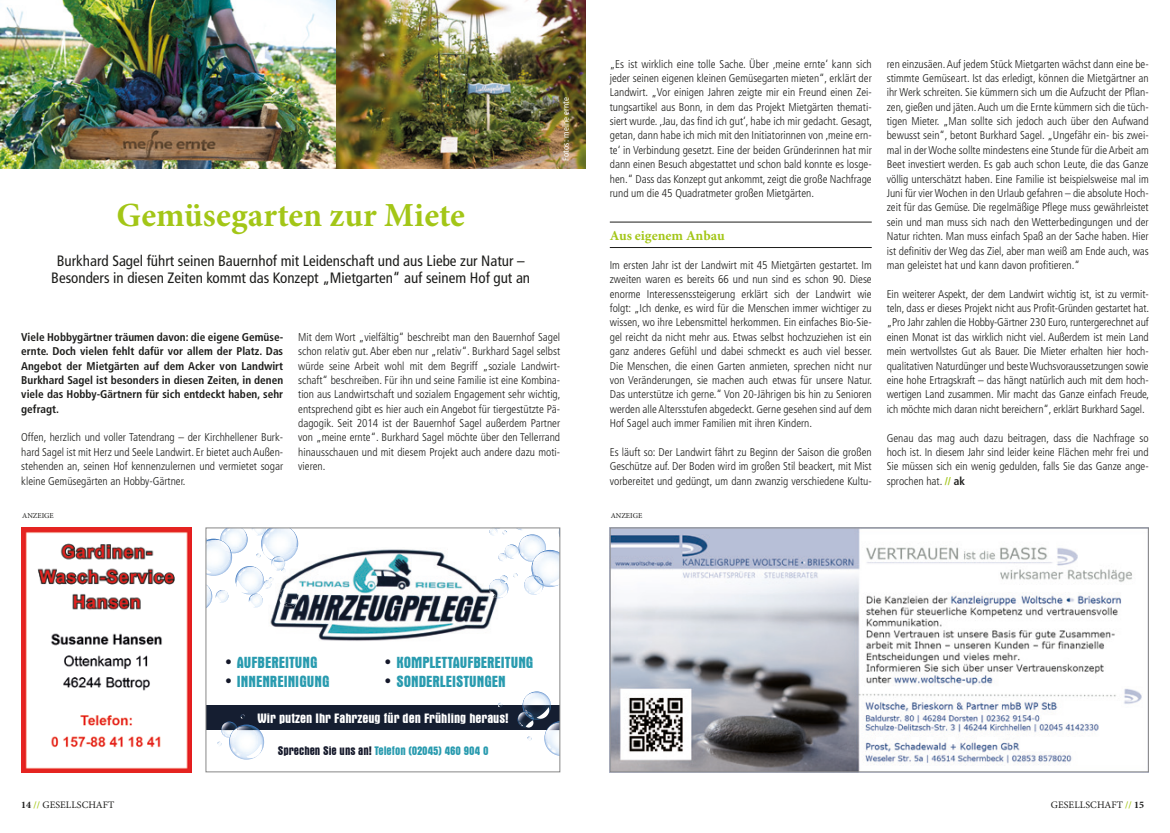
<style>
.page{position:relative;width:1170px;height:833px;background:#fff}
.page>*{position:absolute;margin:0;border:0;box-sizing:border-box;transform-origin:0 0}
.t1{font:700 33.75px "Minion Pro";color:#a3c617}
.t2{font:700 condensed 16.25px "Aurora BT";color:#299baf}
.t3{font:condensed 15px/17.5px "Frutiger";color:#1d1d1b;text-align:center}
.t4{font:700 condensed 13.75px "Aurora BT";color:#fff;scale:1.04 1}
.t5{font:700 13.75px "Minion Pro";letter-spacing:-.005em;color:#a3c617}
.t6{font:700 condensed 12.5px "Aurora BT";color:#299baf}
.t7{font:300 condensed 11.25px/14.4px "Frutiger";color:#1d1d1b;text-align:justify}
.t8{font:700 condensed 11.25px/14.4px "Frutiger";color:#1d1d1b;text-align:justify}
.t9{font:10px "Minion Pro";letter-spacing:.01em;color:#1d1d1b}
.t10{font:condensed 8.75px "Frutiger";letter-spacing:.015em;color:#fff}
.t11{font:7.5px "Minion Pro";color:#1d1d1b}
.s1{font-weight:700;color:#a3c617}
.s2{font-weight:700}
.s3{color:#131729}
</style>
<div class="page">
<img style="left:0;top:0;width:337px;height:168px">
<img style="left:337px;top:0;width:248px;height:168px">
<hr style="left:609px;top:222px;width:262px;height:1px;background:#1d1d1b">
<hr style="left:609px;top:247px;width:262px;height:1px;background:#1d1d1b">
<img style="left:526px;top:534px;width:20px;height:16px">
<img style="left:519px;top:536px;width:23px;height:9px">
<svg style="left:489px;top:529px;width:18px;height:6px"></svg>
<img style="left:531px;top:550px;width:27px;height:37px">
<img style="left:532px;top:552px;width:26px;height:29px">
<svg style="left:550px;top:570px;width:8px;height:15px"></svg>
<svg style="left:525px;top:573px;width:19px;height:21px"></svg>
<img style="left:287px;top:529px;width:11px;height:18px">
<img style="left:270px;top:549px;width:230px;height:92px">
<img style="left:489px;top:579px;width:11px;height:19px">
<img style="left:489px;top:580px;width:1px;height:15px">
<svg style="left:490px;top:573px;width:27px;height:24px"></svg>
<svg style="left:498px;top:545px;width:47px;height:17px"></svg>
<img style="left:287px;top:587px;width:11px;height:20px">
<img style="left:287px;top:588px;width:11px;height:15px">
<img style="left:287px;top:547px;width:11px;height:14px">
<img style="left:287px;top:547px;width:8px;height:8px">
<svg style="left:208px;top:529px;width:79px;height:78px"></svg>
<div style="left:206px;top:705px;width:354px;height:25px;background:#151e31"></div>
<img style="left:522px;top:691px;width:29px;height:16px">
<img style="left:523px;top:693px;width:23px;height:14px">
<img style="left:221px;top:722px;width:14px;height:5px">
<img style="left:239px;top:734px;width:25px;height:25px">
<img style="left:240px;top:724px;width:15px;height:3px">
<img style="left:238px;top:726px;width:15px;height:1px">
<img style="left:544px;top:734px;width:14px;height:22px">
<img style="left:545px;top:730px;width:13px;height:20px">
<svg style="left:518px;top:707px;width:40px;height:23px"></svg>
<svg style="left:546px;top:743px;width:10px;height:10px"></svg>
<svg style="left:498px;top:703px;width:4px;height:4px"></svg>
<svg style="left:217px;top:727px;width:45px;height:31px"></svg>
<div style="left:206px;top:527px;width:354px;height:245px;border:1px solid #878787"></div>
<img style="left:21px;top:527px;width:170px;height:245px">
<img style="left:611px;top:529px;width:531px;height:241px">
<div style="left:609px;top:527px;width:539px;height:245px;border:1px solid #878787"></div>
<h1 class="t1" style="left:116px;top:191px;width:350px">Gemüsegarten zur Miete</h1>
<h3 class="t3" style="left:51px;top:252px;width:480px">Burkhard Sagel führt seinen Bauernhof mit Leidenschaft und aus Liebe zur Natur –<br>Besonders in diesen Zeiten kommt das Konzept „Mietgarten“ auf seinem Hof gut an</h3>
<p class="t10" style="left:560px;top:161px;width:66px;rotate:-90deg">Fotos: meine ernte</p>
<p class="t8" style="left:21px;top:330px;width:263px">Viele Hobbygärtner träumen davon: die eigene Gemüse&shy;ernte. Doch vielen fehlt dafür vor allem der Platz. Das Angebot der Mietgärten auf dem Acker von Landwirt Burkhard Sagel ist besonders in diesen Zeiten, in denen viele das Hobby-Gärtnern für sich entdeckt haben, sehr gefragt.</p>
<p class="t7" style="left:21px;top:430px;width:263px">Offen, herzlich und voller Tatendrang – der Kirchhellener Burk&shy;hard Sagel ist mit Herz und Seele Landwirt. Er bietet auch Außen&shy;stehenden an, seinen Hof kennenzulernen und vermietet sogar kleine Gemüsegärten an Hobby-Gärtner.</p>
<p class="t7" style="left:298px;top:330px;width:264px">Mit dem Wort „vielfältig“ beschreibt man den Bauernhof Sagel schon relativ gut. Aber eben nur „relativ“. Burkhard Sagel selbst würde seine Arbeit wohl mit dem Begriff „soziale Landwirt&shy;schaft“ beschreiben. Für ihn und seine Familie ist eine Kombina&shy;tion aus Landwirtschaft und sozialem Engagement sehr wichtig, entsprechend gibt es hier auch ein Angebot für tiergestützte Pä&shy;dagogik. Seit 2014 ist der Bauernhof Sagel außerdem Partner von „meine ernte“. Burkhard Sagel möchte über den Tellerrand hinausschauen und mit diesem Projekt auch andere dazu moti&shy;vieren.</p>
<p class="t7" style="left:609px;top:57px;width:264px">„Es ist wirklich eine tolle Sache. Über ‚meine ernte‘ kann sich jeder seinen eigenen kleinen Gemüsegarten mieten“, erklärt der Landwirt. „Vor einigen Jahren zeigte mir ein Freund einen Zei&shy;tungsartikel aus Bonn, in dem das Projekt Mietgärten themati&shy;siert wurde. ‚Jau, das find ich gut‘, habe ich mir gedacht. Gesagt, getan, dann habe ich mich mit den Initiatorinnen von ‚meine ern&shy;te‘ in Verbindung gesetzt. Eine der beiden Gründerinnen hat mir dann einen Besuch abgestattet und schon bald konnte es losge&shy;hen.“ Dass das Konzept gut ankommt, zeigt die große Nachfrage rund um die 45 Quadratmeter großen Mietgärten.</p>
<p class="t5" style="left:609px;top:226px;width:116px">Aus eigenem Anbau</p>
<p class="t7" style="left:609px;top:258px;width:264px">Im ersten Jahr ist der Landwirt mit 45 Mietgärten gestartet. Im zweiten waren es bereits 66 und nun sind es schon 90. Diese enorme Interessenssteigerung erklärt sich der Landwirt wie folgt: „Ich denke, es wird für die Menschen immer wichtiger zu wissen, wo ihre Lebensmittel herkommen. Ein einfaches Bio-Sie&shy;gel reicht da nicht mehr aus. Etwas selbst hochzuziehen ist ein ganz anderes Gefühl und dabei schmeckt es auch viel besser.<br>Die Menschen, die einen Garten anmieten, sprechen nicht nur von Veränderungen, sie machen auch etwas für unsere Natur.<br>Das unterstütze ich gerne.“ Von 20-Jährigen bis hin zu Senioren werden alle Altersstufen abgedeckt. Gerne gesehen sind auf dem Hof Sagel auch immer Familien mit ihren Kindern.</p>
<p class="t7" style="left:609px;top:445px;width:263px">Es läuft so: Der Landwirt fährt zu Beginn der Saison die großen Geschütze auf. Der Boden wird im großen Stil beackert, mit Mist vorbereitet und gedüngt, um dann zwanzig verschiedene Kultu-</p>
<p class="t11" style="left:22px;top:510px;width:33px">ANZEIGE</p>
<p class="t11" style="left:610px;top:510px;width:33px">ANZEIGE</p>
<p class="t7" style="left:886px;top:57px;width:263px">ren einzusäen. Auf jedem Stück Mietgarten wächst dann eine be&shy;stimmte Gemüseart. Ist das erledigt, können die Mietgärtner an ihr Werk schreiten. Sie kümmern sich um die Aufzucht der Pflan&shy;zen, gießen und jäten. Auch um die Ernte kümmern sich die tüch&shy;tigen Mieter. „Man sollte sich jedoch auch über den Aufwand bewusst sein“, betont Burkhard Sagel. „Ungefähr ein- bis zwei&shy;mal in der Woche sollte mindestens eine Stunde für die Arbeit am Beet investiert werden. Es gab auch schon Leute, die das Ganze völlig unterschätzt haben. Eine Familie ist beispielsweise mal im Juni für vier Wochen in den Urlaub gefahren – die absolute Hoch&shy;zeit für das Gemüse. Die regelmäßige Pflege muss gewährleistet sein und man muss sich nach den Wetterbedingungen und der Natur richten. Man muss einfach Spaß an der Sache haben. Hier ist definitiv der Weg das Ziel, aber man weiß am Ende auch, was man geleistet hat und kann davon profitieren.“</p>
<p class="t7" style="left:886px;top:287px;width:264px">Ein weiterer Aspekt, der dem Landwirt wichtig ist, ist zu vermit&shy;teln, dass er dieses Projekt nicht aus Profit-Gründen gestartet hat. „Pro Jahr zahlen die Hobby-Gärtner 230 Euro, runtergerechnet auf einen Monat ist das wirklich nicht viel. Außerdem ist mein Land mein wertvollstes Gut als Bauer. Die Mieter erhalten hier hoch&shy;qualitativen Naturdünger und beste Wuchsvoraussetzungen sowie eine hohe Ertragskraft – das hängt natürlich auch mit dem hoch&shy;wertigen Land zusammen. Mir macht das Ganze einfach Freude, ich möchte mich daran nicht bereichern“, erklärt Burkhard Sagel.</p>
<p class="t7" style="left:886px;top:430px;width:263px">Genau das mag auch dazu beitragen, dass die Nachfrage so hoch ist. In diesem Jahr sind leider keine Flächen mehr frei und Sie müssen sich ein wenig gedulden, falls Sie das Ganze ange&shy;sprochen hat. <span class="s1">//</span> <span class="s2">ak</span></p>
<p class="t9" style="left:21px;top:798px;width:95px"><span class="s2">14</span> <span class="s1">//</span> GESELLSCHAFT</p>
<h2 class="t2" style="left:224px;top:653px;width:95px"><span class="s3">•</span> AUFBEREITUNG</h2>
<h2 class="t2" style="left:224px;top:672px;width:107px"><span class="s3">•</span> INNENREINIGUNG</h2>
<h2 class="t2" style="left:383px;top:653px;width:152px"><span class="s3">•</span> KOMPLETTAUFBEREITUNG</h2>
<h2 class="t2" style="left:383px;top:672px;width:124px"><span class="s3">•</span> SONDERLEISTUNGEN</h2>
<p class="t4" style="left:257px;top:710px;width:243px">Wir putzen Ihr Fahrzeug für den Frühling heraus!</p>
<p class="t6" style="left:278px;top:744px;width:212px"><span class="s3">Sprechen Sie uns an!</span> Telefon (02045) 460 904 0</p>
<p class="t9" style="left:1050px;top:798px;width:95px">GESELLSCHAFT <span class="s1">//</span> <span class="s2">15</span></p>
</div>
